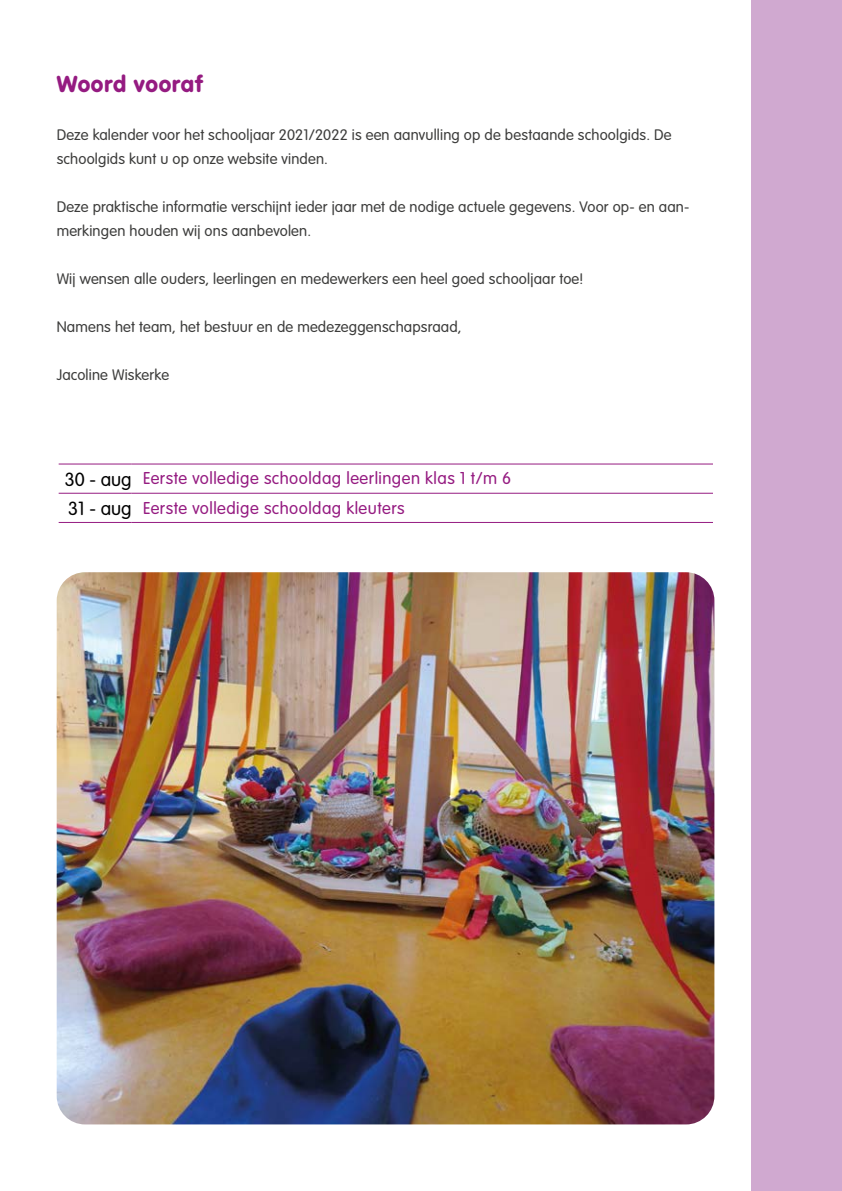
<style>
.page{position:relative;width:842px;height:1191px;background:#fff}
.page>*{position:absolute;margin:0;border:0;box-sizing:border-box;transform-origin:0 0}
.t1{font:24px "VAG Rundschrift D";letter-spacing:.025em;color:#951b81}
.t2{font:300 18px/29.2px "VAG Rundschrift D";letter-spacing:.025em;color:#951b81}
.t3{font:300 16px/24px "VAG Rundschrift D";letter-spacing:.01em;color:#3c3c3b}
.s1{font-size:20px;color:#000}
</style>
<div class="page">
<div style="left:751px;top:0;width:91px;height:1191px;background:#d0a9d0"></div>
<img style="left:57px;top:572px;width:657px;height:552px">
<hr style="left:59px;top:493px;width:73px;height:1px;background:#951b81">
<hr style="left:132px;top:493px;width:581px;height:1px;background:#951b81">
<hr style="left:59px;top:464px;width:73px;height:1px;background:#951b81">
<hr style="left:59px;top:522px;width:73px;height:1px;background:#951b81">
<hr style="left:132px;top:522px;width:581px;height:1px;background:#951b81">
<hr style="left:132px;top:464px;width:581px;height:1px;background:#951b81">
<h1 class="t1" style="left:57px;top:70px;width:148px">Woord vooraf</h1>
<p class="t3" style="left:57px;top:123px;width:616px">Deze kalender voor het schooljaar 2021/2022 is een aanvulling op de bestaande schoolgids. De schoolgids kunt u op onze website vinden.</p>
<p class="t3" style="left:57px;top:195px;width:634px">Deze praktische informatie verschijnt ieder jaar met de nodige actuele gegevens. Voor op- en aan&shy;merkingen houden wij ons aanbevolen.</p>
<p class="t3" style="left:57px;top:267px;width:528px">Wij wensen alle ouders, leerlingen en medewerkers een heel goed schooljaar toe!</p>
<p class="t3" style="left:57px;top:315px;width:406px">Namens het team, het bestuur en de medezeggenschapsraad,</p>
<p class="t3" style="left:57px;top:363px;width:114px">Jacoline Wiskerke</p>
<p class="t2" style="left:65px;top:464px;width:448px"><span class="s1">30 - aug</span> Eerste volledige schooldag leerlingen klas 1 t/m 6<br><span class="s1">31 - aug</span> Eerste volledige schooldag kleuters</p>
</div>
